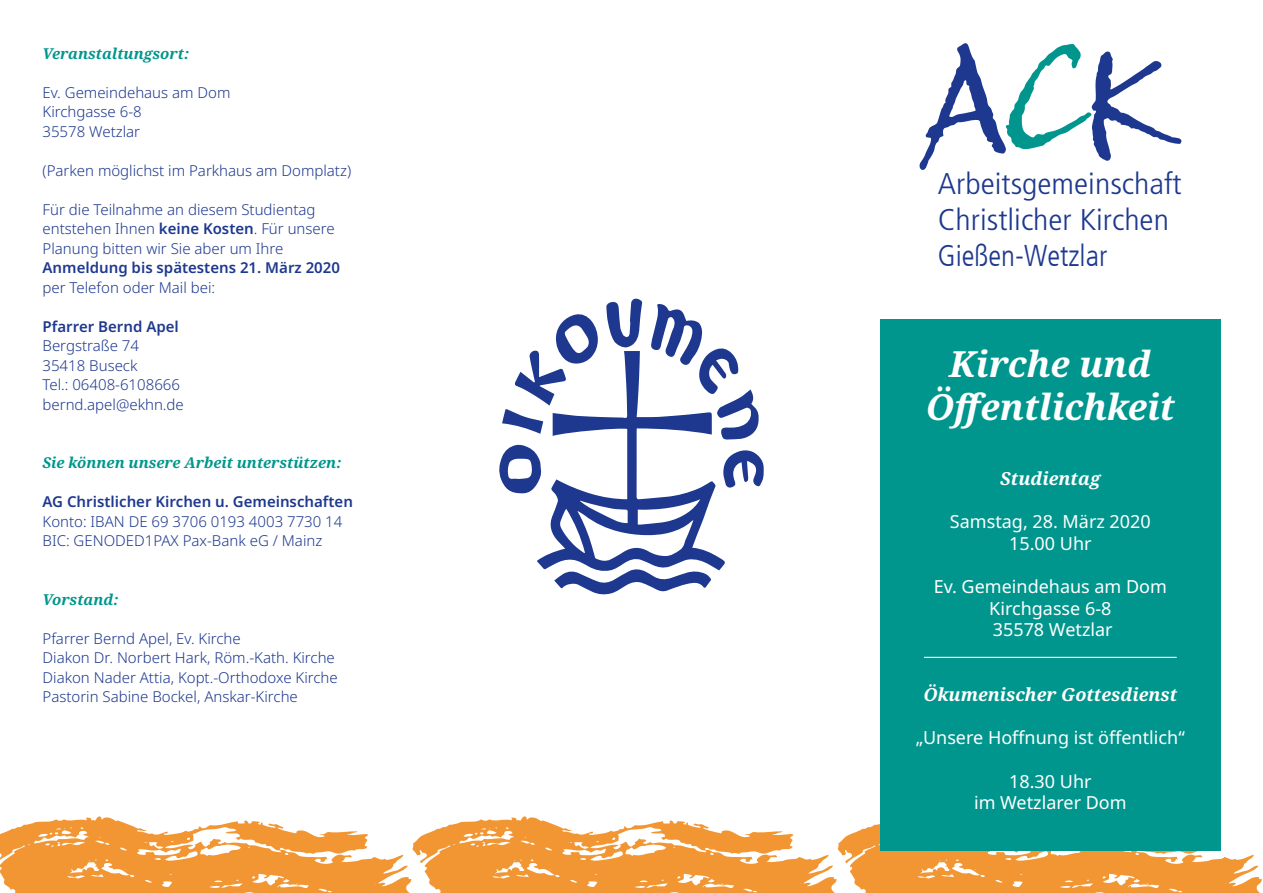
<style>
.page{position:relative;width:1263px;height:893px;background:#fff}
.page>*{position:absolute;margin:0;border:0;box-sizing:border-box;transform-origin:0 0}
.t1{font:italic 700 36px/43.2px "Noto Serif";color:#fff;text-align:center}
.t2{font:300 condensed 30px/36px "Frutiger LT Std";color:#1d388e;scale:1.1 1}
.t3{font:300 condensed 30px "Frutiger";color:#1d388e}
.t4{font:18px/21.6px "Noto Sans";color:#fff;text-align:center}
.t5{font:italic 700 18px "Noto Serif";color:#fff}
.t6{font:300 15px/19.5px "Noto Sans";color:#1d388e}
.t7{font:600 15px "Noto Sans";color:#1d388e}
.t8{font:italic 700 15px "Noto Serif";color:#00968d}
.s1{font-weight:600}
</style>
<div class="page">
<div style="left:880px;top:319px;width:341px;height:531px;background:#00968d"></div>
<hr style="left:924px;top:657px;width:253px;height:1px;background:#fff">
<svg style="left:919px;top:43px;width:263px;height:127px"></svg>
<svg style="left:0;top:816px;width:1262px;height:77px"></svg>
<svg style="left:499px;top:298px;width:265px;height:297px"></svg>
<p class="t8" style="left:43px;top:43px;width:148px">Veranstaltungsort:</p>
<p class="t6" style="left:43px;top:83px;width:189px">Ev. Gemeindehaus am Dom<br>Kirchgasse 6-8<br>35578 Wetzlar</p>
<p class="t6" style="left:43px;top:161px;width:310px">(Parken möglichst im Parkhaus am Domplatz)</p>
<p class="t6" style="left:43px;top:200px;width:294px">Für die Teilnahme an diesem Studientag entstehen Ihnen <span class="s1">keine Kosten</span>. Für unsere<br>Planung bitten wir Sie aber um Ihre</p>
<p class="t7" style="left:43px;top:257px;width:299px">Anmeldung bis spätestens 21. März 2020</p>
<p class="t6" style="left:43px;top:278px;width:174px">per Telefon oder Mail bei:</p>
<p class="t7" style="left:43px;top:316px;width:138px">Pfarrer Bernd Apel</p>
<p class="t6" style="left:43px;top:336px;width:143px">Bergstraße 74<br>35418 Buseck<br>Tel.: 06408-6108666 bernd.apel@ekhn.de</p>
<p class="t8" style="left:43px;top:452px;width:301px">Sie können unsere Arbeit unterstützen:</p>
<p class="t7" style="left:43px;top:491px;width:312px">AG Christlicher Kirchen u. Gemeinschaften</p>
<p class="t6" style="left:43px;top:512px;width:301px">Konto: IBAN DE 69 3706 0193 4003 7730 14<br>BIC: GENODED1PAX Pax-Bank eG / Mainz</p>
<p class="t8" style="left:43px;top:589px;width:78px">Vorstand:</p>
<p class="t6" style="left:43px;top:629px;width:297px">Pfarrer Bernd Apel, Ev. Kirche<br>Diakon Dr. Norbert Hark, Röm.-Kath. Kirche Diakon Nader Attia, Kopt.-Orthodoxe Kirche Pastorin Sabine Bockel, Anskar-Kirche</p>
<h2 class="t2" style="left:938px;top:166px;width:223px">Arbeitsgemeinschaft<br>Christlicher Kirchen</h2>
<h2 class="t3" style="left:938px;top:238px;width:171px">Gießen-Wetzlar</h2>
<h1 class="t1" style="left:926px;top:343px;width:251px">Kirche und<br>Öffentlichkeit</h1>
<p class="t5" style="left:1000px;top:466px;width:102px">Studientag</p>
<p class="t4" style="left:950px;top:511px;width:202px">Samstag, 28. März 2020<br>15.00 Uhr</p>
<p class="t4" style="left:934px;top:576px;width:235px">Ev. Gemeindehaus am Dom<br>Kirchgasse 6-8<br>35578 Wetzlar</p>
<p class="t5" style="left:923px;top:682px;width:255px">Ökumenischer Gottesdienst</p>
<p class="t4" style="left:916px;top:727px;width:270px">„Unsere Hoffnung ist öffentlich“</p>
<p class="t4" style="left:974px;top:771px;width:154px">18.30 Uhr<br>im Wetzlarer Dom</p>
</div>
